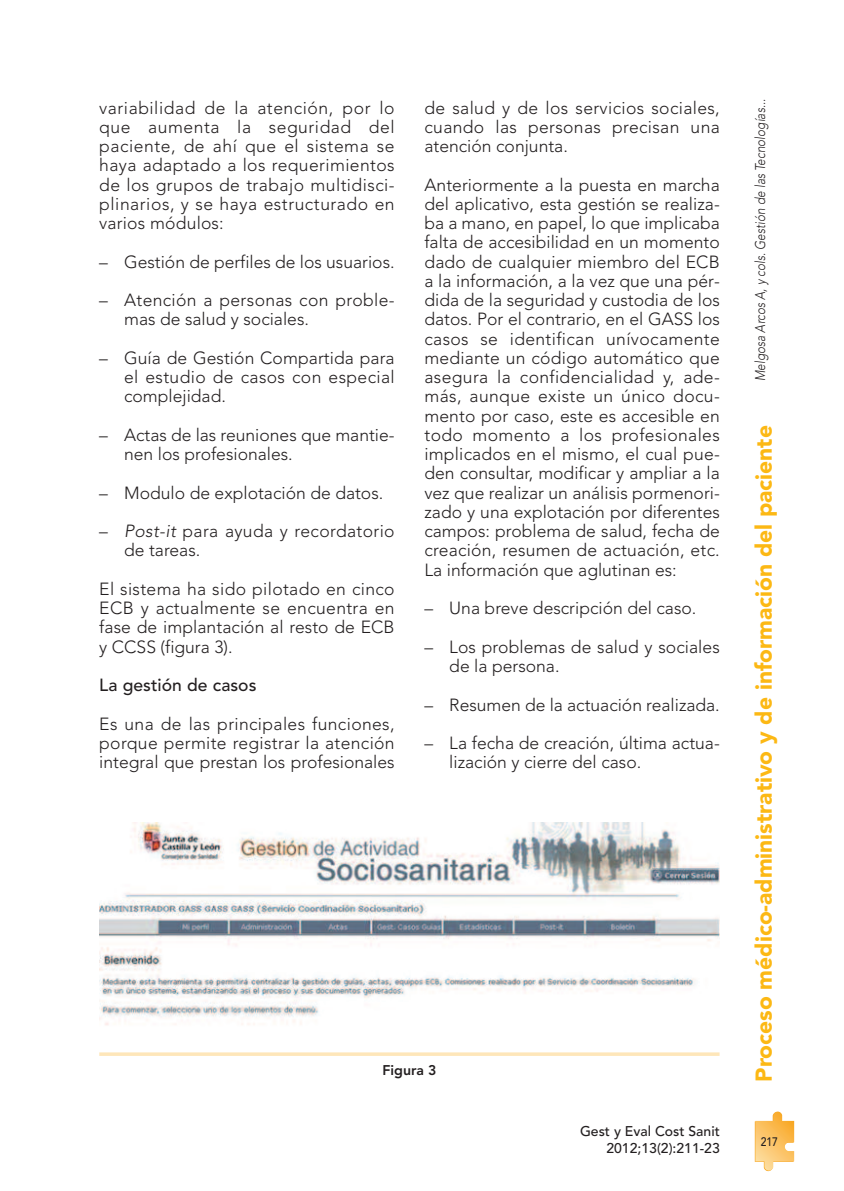
<style>
.page{position:relative;width:844px;height:1191px;background:#fff}
.page>*{position:absolute;margin:0;border:0;box-sizing:border-box;transform-origin:0 0}
.t1{font:900 22.75px "Avenir";color:#fcb814}
.t2{font:300 17.5px/19.2px "Avenir";color:#231f20;text-align:justify}
.t3{font:300 17.5px/19.2px "Avenir";letter-spacing:.02em;color:#231f20}
.t4{font:500 17.5px "Avenir";color:#231f20}
.t5{font:italic 300 14px "Avenir";color:#231f20;scale:.85 1}
.t6{font:500 14px/17.5px "Avenir";color:#231f20;text-align:right}
.t7{font:800 14px "Avenir";color:#231f20}
.t8{font:500 12.25px "Avenir";color:#231f20;scale:.85 1}
.s1{font-style:italic}
</style>
<div class="page">
<svg style="left:754px;top:1111px;width:40px;height:60px"></svg>
<img style="left:99px;top:822px;width:620px;height:203px">
<svg style="left:99px;top:1052px;width:620px;height:4px;fill:#fee8be"></svg>
<p class="t2" style="left:99px;top:99px;width:297px">variabilidad de la atención, por lo que aumenta la seguridad del paciente, de ahí que el sistema se haya adaptado a los requerimientos de los grupos de trabajo multidisci&shy;plinarios, y se haya estructurado en varios módulos:</p>
<p class="t2" style="left:99px;top:253px;width:297px">– Gestión de perfiles de los usuarios.</p>
<p class="t3" style="left:124px;top:292px;width:272px;text-indent:-25px">– Atención a personas con proble&shy;mas de salud y sociales.</p>
<p class="t2" style="left:124px;top:350px;width:272px;text-indent:-25px">– Guía de Gestión Compartida para el estudio de casos con especial complejidad.</p>
<p class="t2" style="left:124px;top:427px;width:272px;text-indent:-25px">– Actas de las reuniones que mantie&shy;nen los profesionales.</p>
<p class="t2" style="left:99px;top:484px;width:285px">– Modulo de explotación de datos.</p>
<p class="t3" style="left:124px;top:523px;width:272px;text-indent:-25px">– <span class="s1">Post-it</span> para ayuda y recordatorio de tareas.</p>
<p class="t2" style="left:99px;top:581px;width:297px">El sistema ha sido pilotado en cinco ECB y actualmente se encuentra en fase de implantación al resto de ECB y CCSS (figura 3).</p>
<p class="t4" style="left:99px;top:678px;width:159px">La gestión de casos</p>
<p class="t2" style="left:99px;top:715px;width:297px">Es una de las principales funciones, porque permite registrar la atención integral que prestan los profesionales</p>
<p class="t2" style="left:424px;top:99px;width:297px">de salud y de los servicios sociales, cuando las personas precisan una atención conjunta.</p>
<p class="t2" style="left:424px;top:176px;width:297px">Anteriormente a la puesta en marcha del aplicativo, esta gestión se realiza&shy;ba a mano, en papel, lo que implicaba falta de accesibilidad en un momento dado de cualquier miembro del ECB a la información, a la vez que una pér&shy;dida de la seguridad y custodia de los datos. Por el contrario, en el GASS los casos se identifican unívocamente mediante un código automático que asegura la confidencialidad y, ade&shy;más, aunque existe un único docu&shy;mento por caso, este es accesible en todo momento a los profesionales implicados en el mismo, el cual pue&shy;den consultar, modificar y ampliar a la vez que realizar un análisis pormenori&shy;zado y una explotación por diferentes campos: problema de salud, fecha de creación, resumen de actuación, etc.<br>La información que aglutinan es:</p>
<p class="t2" style="left:424px;top:600px;width:273px">– Una breve descripción del caso.</p>
<p class="t2" style="left:449px;top:638px;width:272px;text-indent:-25px">– Los problemas de salud y sociales de la persona.</p>
<p class="t2" style="left:424px;top:696px;width:297px">– Resumen de la actuación realizada.</p>
<p class="t2" style="left:449px;top:735px;width:272px;text-indent:-25px">– La fecha de creación, última actua&shy;lización y cierre del caso.</p>
<p class="t7" style="left:382px;top:1064px;width:55px">Figura 3</p>
<p class="t5" style="left:754px;top:381px;width:333px;rotate:-90deg">Melgosa Arcos A, y cols. Gestión de las Tecnologías...</p>
<h1 class="t1" style="left:754px;top:1081px;width:658px;rotate:-90deg">Proceso médico-administrativo y de información del paciente</h1>
<p class="t6" style="left:580px;top:1123px;width:141px">Gest y Eval Cost Sanit<br>2012;13(2):211-23</p>
<p class="t8" style="left:760px;top:1136px;width:22px">217</p>
</div>
